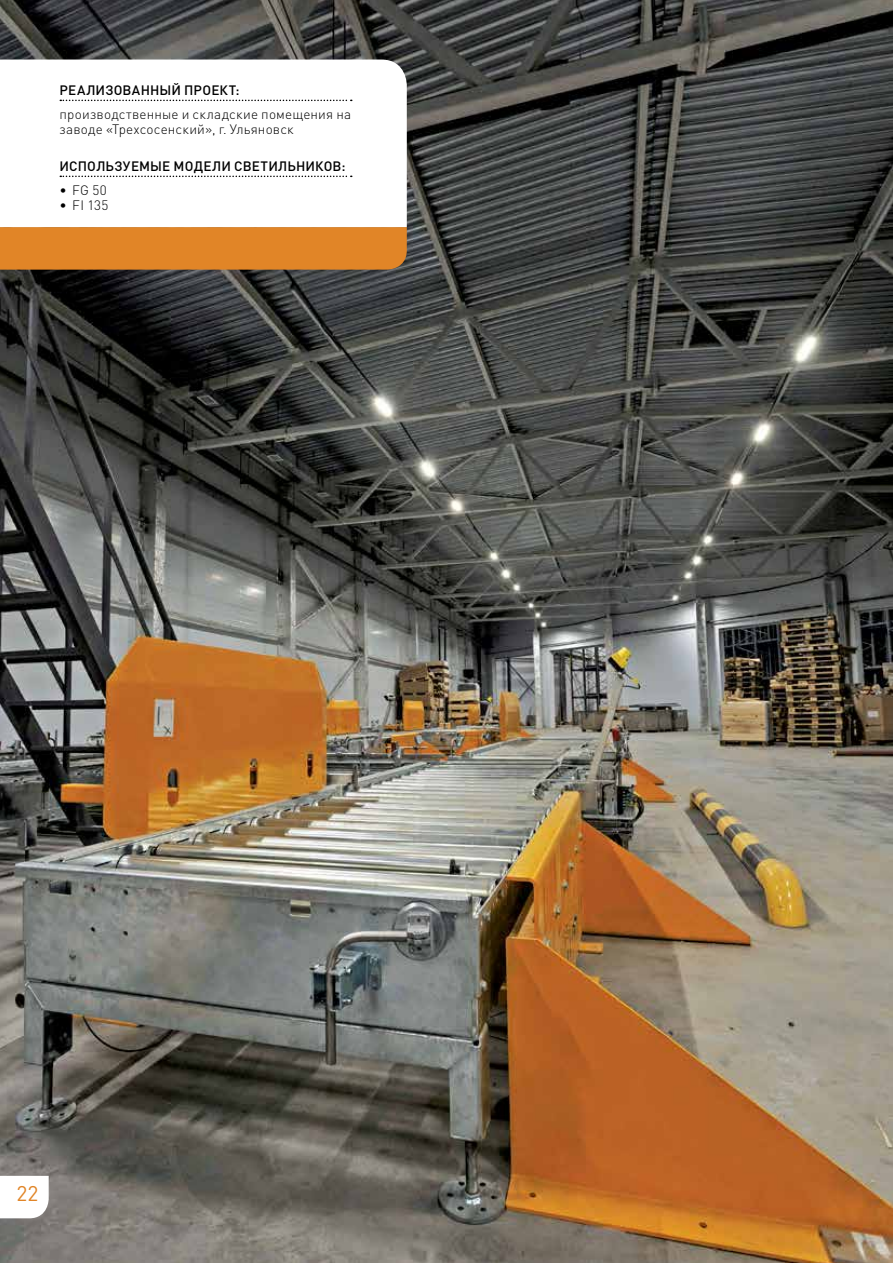
<style>
.page{position:relative;width:893px;height:1263px;background:#fff}
.page>*{position:absolute;margin:0;border:0;box-sizing:border-box;transform-origin:0 0}
.t1{font:21px "DIN Pro";color:#e18527}
.t2{font:300 13.5px/15px "DIN Pro";letter-spacing:.015em;color:#000}
.t3{font:500 13.5px "DIN Pro";letter-spacing:.01em;color:#000}
</style>
<div class="page">
<img style="left:0;top:0;width:893px;height:1263px">
<div style="left:0;top:227px;width:407px;height:43px;background:#e18527"></div>
<svg style="left:0;top:60px;width:407px;height:167px"></svg>
<svg style="left:60px;top:100px;width:292px;height:1px"></svg>
<svg style="left:60px;top:176px;width:292px;height:1px"></svg>
<svg style="left:0;top:1176px;width:49px;height:42px"></svg>
<p class="t3" style="left:60px;top:81px;width:181px">РЕАЛИЗОВАННЫЙ ПРОЕКТ:</p>
<p class="t2" style="left:60px;top:106px;width:293px">производственные и складские помещения на заводе «Трехсосенский», г. Ульяновск</p>
<p class="t3" style="left:60px;top:157px;width:287px">ИСПОЛЬЗУЕМЫЕ МОДЕЛИ СВЕТИЛЬНИКОВ:</p>
<p class="t2" style="left:60px;top:182px;width:49px">• FG 50</p>
<p class="t2" style="left:60px;top:197px;width:50px">• FI 135</p>
<h1 class="t1" style="left:16px;top:1179px;width:23px">22</h1>
</div>
